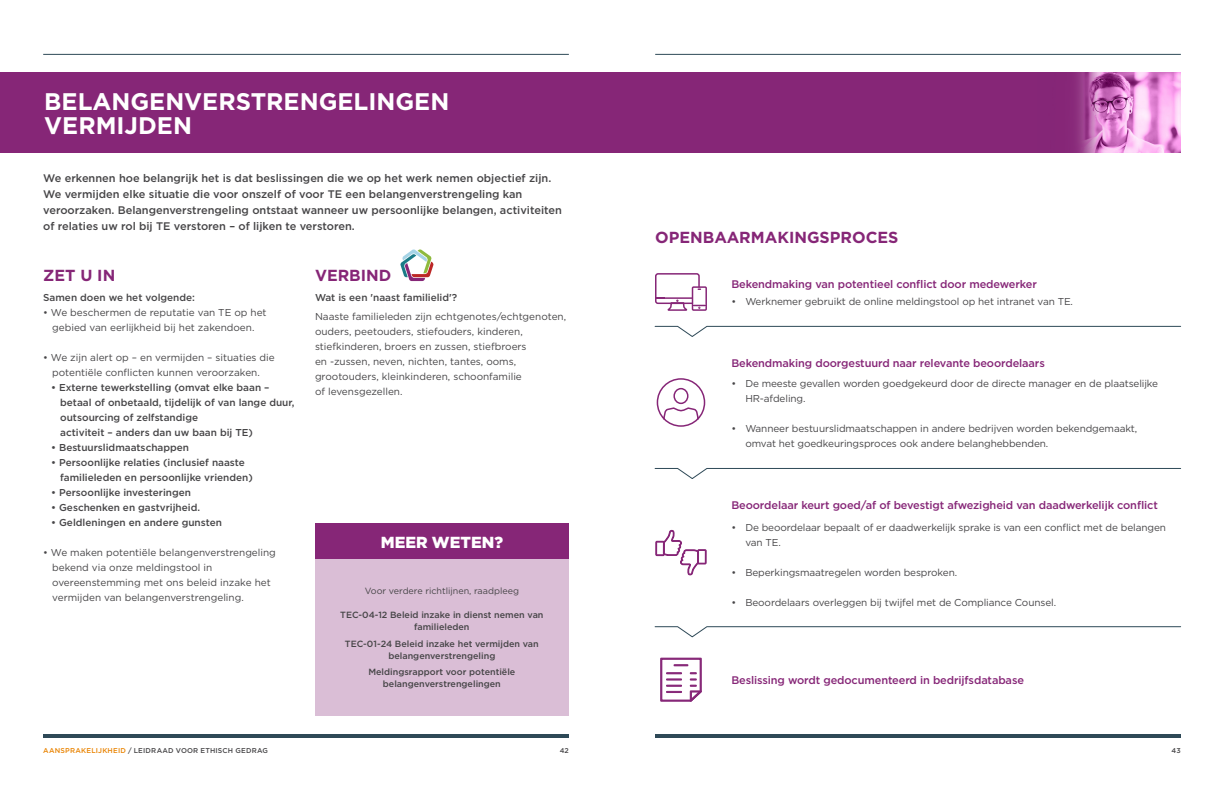
<style>
.page{position:relative;width:1224px;height:792px;background:#fff}
.page>*{position:absolute;margin:0;border:0;box-sizing:border-box;transform-origin:0 0}
.t1{font:700 24px/24px "Gotham";color:#fff}
.t2{font:700 16px "Gotham";color:#862677}
.t3{font:900 16px "Gotham";color:#fff}
.t4{font:500 11px/16px "Gotham";color:#464547}
.t5{font:500 11px "Gotham";letter-spacing:-.01em;color:#862677}
.t6{font:10px/15px "Gotham";letter-spacing:-.01em;color:#464547}
.t7{font:500 10px/15px "Gotham";color:#464547}
.t8{font:500 9px/12px "Gotham";color:#464547;text-align:center}
.t9{font:9px "Gotham";color:#464547}
.t10{font:500 7px "Gotham";letter-spacing:.03em;color:#464547}
.s1{color:#e98300}
</style>
<div class="page">
<hr style="left:655px;top:734px;width:526px;height:4px;background:#2e4957">
<hr style="left:655px;top:54px;width:526px;height:1px;background:#2e4957">
<hr style="left:43px;top:734px;width:526px;height:4px;background:#2e4957">
<hr style="left:43px;top:54px;width:526px;height:1px;background:#2e4957">
<div style="left:315px;top:559px;width:254px;height:157px;background:#dabed6"></div>
<div style="left:315px;top:524px;width:254px;height:35px;background:#862677"></div>
<div style="left:0;top:72px;width:720px;height:81px;background:#862677"></div>
<div style="left:602px;top:72px;width:579px;height:81px;background:#862677"></div>
<img style="left:1077px;top:72px;width:104px;height:81px">
<svg style="left:655px;top:273px;width:52px;height:38px"></svg>
<svg style="left:654px;top:325px;width:527px;height:12px"></svg>
<svg style="left:654px;top:468px;width:527px;height:11px"></svg>
<svg style="left:656px;top:378px;width:50px;height:49px"></svg>
<svg style="left:654px;top:626px;width:527px;height:12px"></svg>
<svg style="left:655px;top:530px;width:52px;height:45px"></svg>
<svg style="left:660px;top:658px;width:42px;height:44px"></svg>
<svg style="left:400px;top:249px;width:34px;height:32px"></svg>
<h1 class="t1" style="left:44px;top:90px;width:407px">BELANGENVERSTRENGELINGEN<br>VERMIJDEN</h1>
<p class="t4" style="left:43px;top:170px;width:520px">We erkennen hoe belangrijk het is dat beslissingen die we op het werk nemen objectief zijn.<br>We vermijden elke situatie die voor onszelf of voor TE een belangenverstrengeling kan veroorzaken. Belangenverstrengeling ontstaat wanneer uw persoonlijke belangen, activiteiten of relaties uw rol bij TE verstoren – of lijken te verstoren.</p>
<h2 class="t2" style="left:315px;top:265px;width:78px">VERBIND</h2>
<p class="t7" style="left:315px;top:289px;width:144px">Wat is een 'naast familielid'?</p>
<p class="t6" style="left:315px;top:309px;width:253px">Naaste familieleden zijn echtgenotes/echtgenoten, ouders, peetouders, stiefouders, kinderen, stiefkinderen, broers en zussen, stiefbroers<br>en -zussen, neven, nichten, tantes, ooms, grootouders, kleinkinderen, schoonfamilie<br>of levensgezellen.</p>
<h2 class="t2" style="left:43px;top:265px;width:74px">ZET U IN</h2>
<p class="t7" style="left:43px;top:289px;width:153px">Samen doen we het volgende:</p>
<p class="t6" style="left:43px;top:304px;width:225px;text-align:center">• We beschermen de reputatie van TE op het gebied van eerlijkheid bij het zakendoen.</p>
<p class="t6" style="left:43px;top:349px;width:233px;text-align:center">• We zijn alert op – en vermijden – situaties die potentiële conflicten kunnen veroorzaken.</p>
<p class="t7" style="left:60px;top:379px;width:236px;text-indent:-9px">• Externe tewerkstelling (omvat elke baan – betaal of onbetaald, tijdelijk of van lange duur, outsourcing of zelfstandige<br>activiteit – anders dan uw baan bij TE)</p>
<p class="t7" style="left:51px;top:439px;width:139px">• Bestuurslidmaatschappen</p>
<p class="t7" style="left:60px;top:454px;width:194px;text-indent:-9px">• Persoonlijke relaties (inclusief naaste familieleden en persoonlijke vrienden)</p>
<p class="t7" style="left:51px;top:484px;width:141px">• Persoonlijke investeringen</p>
<p class="t7" style="left:51px;top:499px;width:150px">• Geschenken en gastvrijheid.</p>
<p class="t7" style="left:51px;top:514px;width:172px">• Geldleningen en andere gunsten</p>
<p class="t6" style="left:52px;top:544px;width:225px;text-indent:-9px">• We maken potentiële belangenverstrengeling bekend via onze meldingstool in overeenstemming met ons beleid inzake het vermijden van belangenverstrengeling.</p>
<h2 class="t3" style="left:381px;top:531px;width:124px">MEER WETEN?</h2>
<p class="t9" style="left:365px;top:585px;width:156px">Voor verdere richtlijnen, raadpleeg</p>
<p class="t8" style="left:340px;top:609px;width:205px">TEC-04-12 Beleid inzake in dienst nemen van familieleden</p>
<p class="t8" style="left:345px;top:637px;width:195px">TEC-01-24 Beleid inzake het vermijden van belangenverstrengeling</p>
<p class="t8" style="left:368px;top:666px;width:149px">Meldingsrapport voor potentiële belangenverstrengelingen</p>
<h2 class="t2" style="left:655px;top:226px;width:245px">OPENBAARMAKINGSPROCES</h2>
<p class="t5" style="left:731px;top:276px;width:307px">Bekendmaking van potentieel conflict door medewerker</p>
<p class="t6" style="left:731px;top:294px;width:343px">• Werknemer gebruikt de online meldingstool op het intranet van TE.</p>
<p class="t5" style="left:731px;top:355px;width:315px">Bekendmaking doorgestuurd naar relevante beoordelaars</p>
<p class="t6" style="left:745px;top:376px;width:414px;text-indent:-14px">• De meeste gevallen worden goedgekeurd door de directe manager en de plaatselijke<br>HR-afdeling.</p>
<p class="t6" style="left:745px;top:421px;width:393px;text-indent:-14px">• Wanneer bestuurslidmaatschappen in andere bedrijven worden bekendgemaakt, omvat het goedkeuringsproces ook andere belanghebbenden.</p>
<p class="t5" style="left:731px;top:498px;width:428px">Beoordelaar keurt goed/af of bevestigt afwezigheid van daadwerkelijk conflict</p>
<p class="t6" style="left:745px;top:519px;width:422px;text-indent:-14px">• De beoordelaar bepaalt of er daadwerkelijk sprake is van een conflict met de belangen van TE.</p>
<p class="t6" style="left:731px;top:564px;width:227px">• Beperkingsmaatregelen worden besproken.</p>
<p class="t6" style="left:731px;top:594px;width:326px">• Beoordelaars overleggen bij twijfel met de Compliance Counsel.</p>
<p class="t5" style="left:731px;top:673px;width:294px">Beslissing wordt gedocumenteerd in bedrijfsdatabase</p>
<p class="t10" style="left:43px;top:746px;width:226px"><span class="s1">AANSPRAKELIJKHEID</span> / LEIDRAAD VOOR ETHISCH GEDRAG</p>
<p class="t10" style="left:560px;top:746px;width:11px">42</p>
<p class="t10" style="left:1172px;top:746px;width:11px">43</p>
</div>
